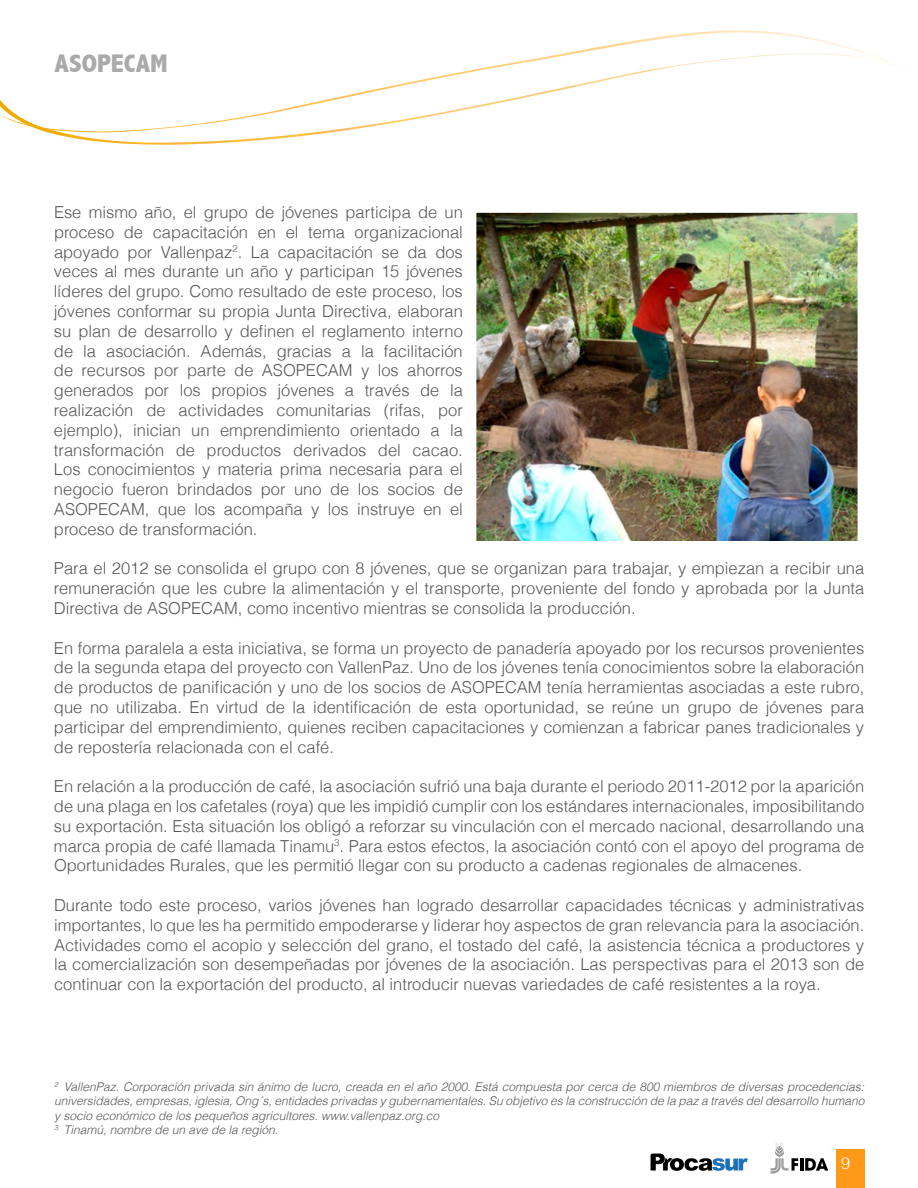
<style>
.page{position:relative;width:918px;height:1188px;background:#fff}
.page>*{position:absolute;margin:0;border:0;box-sizing:border-box;transform-origin:0 0}
.t1{font:800 condensed 25.5px "Abadi";color:#aaa;scale:1.09 1}
.t2{font:300 16.5px/19.8px "Helvetica";color:#575756;text-align:justify}
.t3{font:300 16.5px "Helvetica";color:#fff}
.t4{font:italic 300 12px/14.4px "Helvetica";color:#575756}
</style>
<div class="page">
<img style="left:50px;top:133px;width:276px;height:12px">
<img style="left:0;top:30px;width:893px;height:103px">
<svg style="left:651px;top:1154px;width:97px;height:17px"></svg>
<svg style="left:771px;top:1142px;width:57px;height:32px"></svg>
<div style="left:836px;top:1149px;width:28px;height:39px;background:#ff9917"></div>
<img style="left:478px;top:214px;width:378px;height:325px">
<div style="left:463px;top:199px;width:408px;height:355px;border:14px solid #fff"></div>
<h1 class="t1" style="left:55px;top:48px;width:105px">ASOPECAM</h1>
<p class="t2" style="left:54px;top:201px;width:410px">Ese mismo año, el grupo de jóvenes participa de un proceso de capacitación en el tema organizacional apoyado por Vallenpaz<sup>2</sup>. La capacitación se da dos veces al mes durante un año y participan 15 jóvenes líderes del grupo. Como resultado de este proceso, los jóvenes conformar su propia Junta Directiva, elaboran su plan de desarrollo y definen el reglamento interno de la asociación. Además, gracias a la facilitación de recursos por parte de ASOPECAM y los ahorros generados por los propios jóvenes a través de la realización de actividades comunitarias (rifas, por ejemplo), inician un emprendimiento orientado a la transformación de productos derivados del cacao.<br>Los conocimientos y materia prima necesaria para el negocio fueron brindados por uno de los socios de ASOPECAM, que los acompaña y los instruye en el proceso de transformación.</p>
<p class="t2" style="left:54px;top:558px;width:812px">Para el 2012 se consolida el grupo con 8 jóvenes, que se organizan para trabajar, y empiezan a recibir una remuneración que les cubre la alimentación y el transporte, proveniente del fondo y aprobada por la Junta Directiva de ASOPECAM, como incentivo mientras se consolida la producción.</p>
<p class="t2" style="left:54px;top:637px;width:812px">En forma paralela a esta iniciativa, se forma un proyecto de panadería apoyado por los recursos provenientes de la segunda etapa del proyecto con VallenPaz. Uno de los jóvenes tenía conocimientos sobre la elaboración de productos de panificación y uno de los socios de ASOPECAM tenía herramientas asociadas a este rubro, que no utilizaba. En virtud de la identificación de esta oportunidad, se reúne un grupo de jóvenes para participar del emprendimiento, quienes reciben capacitaciones y comienzan a fabricar panes tradicionales y de repostería relacionada con el café.</p>
<p class="t2" style="left:54px;top:776px;width:812px">En relación a la producción de café, la asociación sufrió una baja durante el periodo 2011-2012 por la aparición de una plaga en los cafetales (roya) que les impidió cumplir con los estándares internacionales, imposibilitando su exportación. Esta situación los obligó a reforzar su vinculación con el mercado nacional, desarrollando una marca propia de café llamada Tinamu<sup>3</sup>. Para estos efectos, la asociación contó con el apoyo del programa de Oportunidades Rurales, que les permitió llegar con su producto a cadenas regionales de almacenes.</p>
<p class="t2" style="left:54px;top:894px;width:812px">Durante todo este proceso, varios jóvenes han logrado desarrollar capacidades técnicas y administrativas importantes, lo que les ha permitido empoderarse y liderar hoy aspectos de gran relevancia para la asociación.<br>Actividades como el acopio y selección del grano, el tostado del café, la asistencia técnica a productores y la comercialización son desempeñadas por jóvenes de la asociación. Las perspectivas para el 2013 son de continuar con la exportación del producto, al introducir nuevas variedades de café resistentes a la roya.</p>
<p class="t4" style="left:54px;top:1079px;width:812px"><sup>2</sup> VallenPaz. Corporación privada sin ánimo de lucro, creada en el año 2000. Está compuesta por cerca de 800 miembros de diversas procedencias: universidades, empresas, iglesia, Ong´s, entidades privadas y gubernamentales. Su objetivo es la construcción de la paz a través del desarrollo humano y socio económico de los pequeños agricultores. www.vallenpaz.org.co<br><sup>3</sup> Tinamú, nombre de un ave de la región.</p>
<p class="t3" style="left:841px;top:1150px;width:11px">9</p>
</div>
